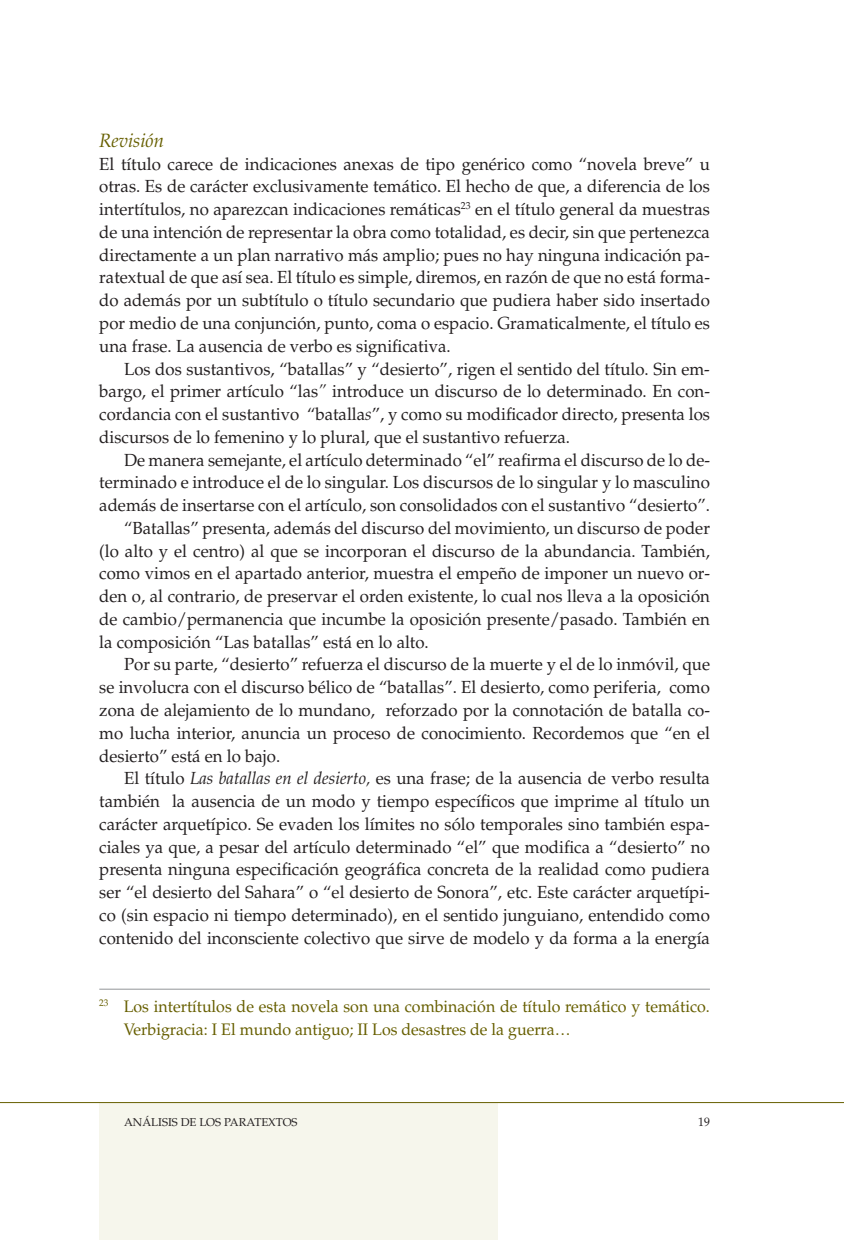
<style>
.page{position:relative;width:844px;height:1241px;background:#fff}
.page>*{position:absolute;margin:0;border:0;box-sizing:border-box;transform-origin:0 0}
.t1{font:italic 19.25px "Palatino";color:#675f00;scale:.96 1}
.t2{font:17.5px/22.8px "Palatino";color:#231f20;text-align:justify;scale:.96 1}
.t3{font:16.62px/22.8px "Palatino";color:#675f00;scale:.96 1}
.t4{font:12.25px "Palatino";color:#231f20;scale:.96 1}
.t5{font:11.38px "Palatino";color:#231f20}
.s1{font-style:italic}
</style>
<div class="page">
<div style="left:99px;top:1102px;width:399px;height:137px;background:#f6f6ec"></div>
<hr style="left:0;top:1101px;width:843px;height:1px;background:#675f00">
<hr style="left:99px;top:988px;width:610px;height:1px;background:#939598">
<p class="t1" style="left:99px;top:129px;width:69px">Revisión</p>
<p class="t2" style="left:99px;top:153px;width:637px">El título carece de indicaciones anexas de tipo genérico como “novela breve” u otras. Es de carácter exclusivamente temático. El hecho de que, a diferencia de los intertítulos, no aparezcan indicaciones remáticas<sup>23</sup> en el título general da muestras de una intención de representar la obra como totalidad, es decir, sin que pertenezca directamente a un plan narrativo más amplio; pues no hay ninguna indicación pa&shy;ratextual de que así sea. El título es simple, diremos, en razón de que no está forma&shy;do además por un subtítulo o título secundario que pudiera haber sido insertado por medio de una conjunción, punto, coma o espacio. Gramaticalmente, el título es una frase. La ausencia de verbo es significativa.</p>
<p class="t2" style="left:99px;top:357px;width:637px;text-indent:25px">Los dos sustantivos, “batallas” y “desierto”, rigen el sentido del título. Sin em&shy;bargo, el primer artículo “las<span class="s1">”</span> introduce un discurso de lo determinado. En con&shy;cordancia con el sustantivo “batalla<span class="s1">s</span>”, y como su modificador directo, presenta los discursos de lo femenino y lo plural, que el sustantivo refuerza.</p>
<p class="t2" style="left:124px;top:448px;width:611px">De manera semejante, el artículo determinado “el” reafirma el discurso de lo de-</p>
<p class="t2" style="left:99px;top:471px;width:637px">terminado e introduce el de lo singular. Los discursos de lo singular y lo masculino</p>
<p class="t2" style="left:99px;top:494px;width:637px">además de insertarse con el artículo, son consolidados con el sustantivo “desierto”.</p>
<p class="t2" style="left:124px;top:517px;width:611px">“Batallas” presenta, además del discurso del movimiento, un discurso de poder</p>
<p class="t2" style="left:99px;top:539px;width:637px">(lo alto y el centro) al que se incorporan el discurso de la abundancia. También,</p>
<p class="t2" style="left:99px;top:562px;width:637px">como vimos en el apartado anterior, muestra el empeño de imponer un nuevo or-</p>
<p class="t2" style="left:99px;top:585px;width:637px">den o, al contrario, de preservar el orden existente, lo cual nos lleva a la oposición</p>
<p class="t2" style="left:99px;top:608px;width:637px">de cambio/permanencia que incumbe la oposición presente/pasado. También en</p>
<p class="t2" style="left:99px;top:630px;width:344px">la composición “Las batallas” está en lo alto.</p>
<p class="t2" style="left:124px;top:653px;width:611px">Por su parte, “desierto” refuerza el discurso de la muerte y el de lo inmóvil, que</p>
<p class="t2" style="left:99px;top:676px;width:637px">se involucra con el discurso bélico de “batallas”. El desierto, como periferia, como</p>
<p class="t2" style="left:99px;top:699px;width:637px">zona de alejamiento de lo mundano, reforzado por la connotación de batalla co-</p>
<p class="t2" style="left:99px;top:721px;width:637px">mo lucha interior, anuncia un proceso de conocimiento. Recordemos que “en el</p>
<p class="t2" style="left:99px;top:744px;width:190px">desierto” está en lo bajo.</p>
<p class="t2" style="left:124px;top:767px;width:611px">El título <span class="s1">Las batallas en el desierto,</span> es una frase; de la ausencia de verbo resulta</p>
<p class="t2" style="left:99px;top:790px;width:637px">también la ausencia de un modo y tiempo específicos que imprime al título un</p>
<p class="t2" style="left:99px;top:812px;width:637px">carácter arquetípico. Se evaden los límites no sólo temporales sino también espa-</p>
<p class="t2" style="left:99px;top:835px;width:637px">ciales ya que, a pesar del artículo determinado “el” que modifica a “desierto” no</p>
<p class="t2" style="left:99px;top:858px;width:637px">presenta ninguna especificación geográfica concreta de la realidad como pudiera</p>
<p class="t2" style="left:99px;top:881px;width:637px">ser “el desierto del Sahara” o “el desierto de Sonora”, etc. Este carácter arquetípi-</p>
<p class="t2" style="left:99px;top:903px;width:637px">co (sin espacio ni tiempo determinado), en el sentido junguiano, entendido como</p>
<p class="t2" style="left:99px;top:926px;width:637px">contenido del inconsciente colectivo que sirve de modelo y da forma a la energía</p>
<p class="t3" style="left:124px;top:995px;width:611px;text-indent:-24px"><sup>23</sup> Los intertítulos de esta novela son una combinación de título remático y temático.<br>Verbigracia: I El mundo antiguo; II Los desastres de la guerra…</p>
<p class="t5" style="left:124px;top:1114px;width:34px">análisis</p>
<p class="t5" style="left:181px;top:1114px;width:27px">de los</p>
<p class="t5" style="left:224px;top:1114px;width:9px">paratextos</p>
<p class="t4" style="left:698px;top:1114px;width:14px">19</p>
</div>
